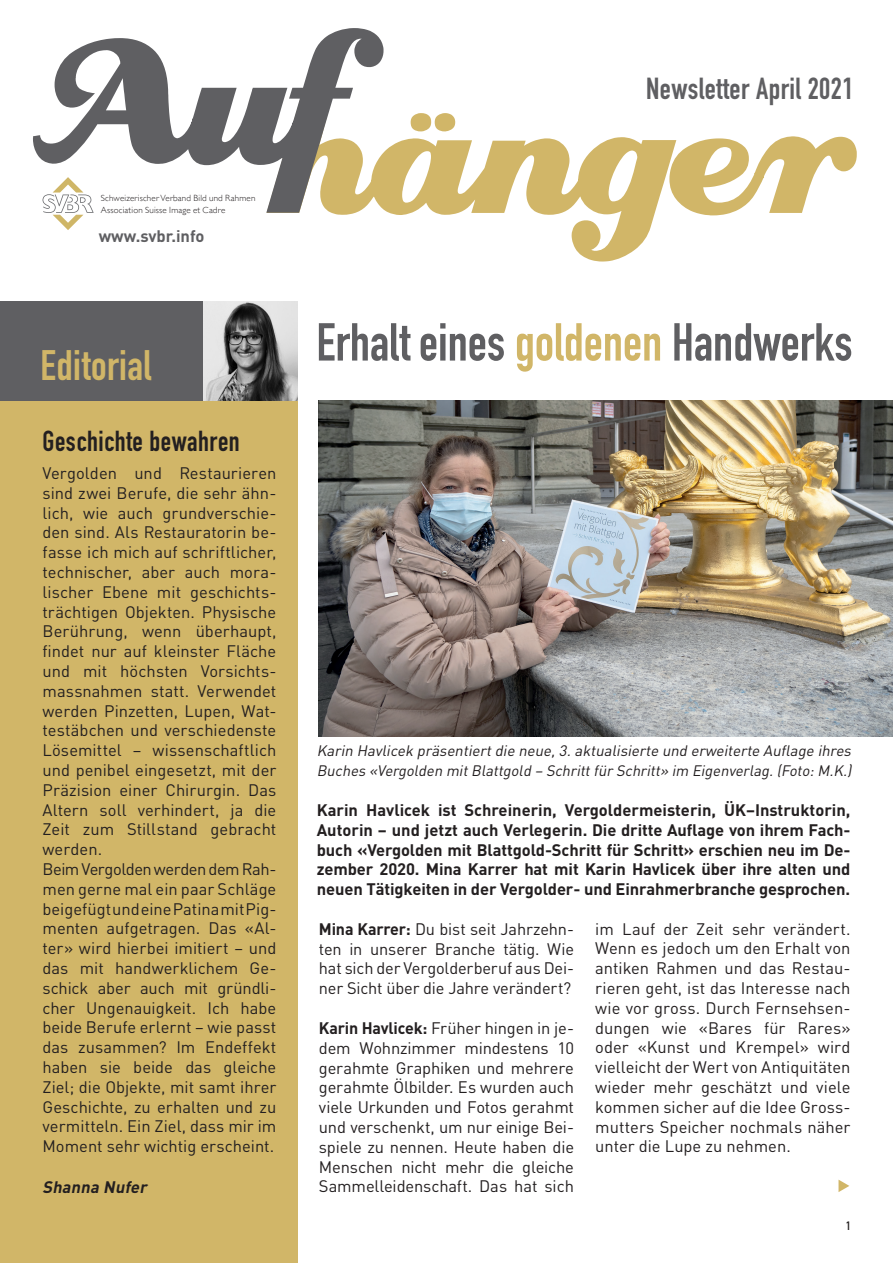
<style>
.page{position:relative;width:893px;height:1263px;background:#fff}
.page>*{position:absolute;margin:0;border:0;box-sizing:border-box;transform-origin:0 0}
.t1{font:700 52.5px "DIN Condensed";color:#5f5f62}
.t2{font:700 42px "DIN Condensed";letter-spacing:.01em;color:#d1b668}
.t3{font:700 30px "DIN Condensed";letter-spacing:.015em;color:#5f5f62}
.t4{font:700 28.5px "DIN Condensed";letter-spacing:.02em;color:#231f20}
.t5{font:16.5px/19.8px "DIN";color:#231f20;text-align:justify}
.t6{font:700 16.5px/19.8px "DIN";letter-spacing:-.005em;color:#231f20;text-align:justify}
.t7{font:700 16.5px "DIN";color:#5f5f62}
.t8{font:italic 700 16.5px "DIN";color:#231f20}
.t9{font:italic 15px/19.8px "DIN";color:#231f20}
.t10{font:700 12px "DIN Condensed";color:#231f20}
.t11{font:300 9px/11.2px "Gill Sans";letter-spacing:.02em;color:#231f20}
.s1{color:#d1b668}
.s2{font-weight:700}
</style>
<div class="page">
<img style="left:319px;top:400px;width:574px;height:337px">
<div style="left:0;top:301px;width:298px;height:962px;background:#d1b668"></div>
<div style="left:0;top:301px;width:298px;height:99px;background:#5f5f62"></div>
<svg style="left:52px;top:214px;width:32px;height:16px"></svg>
<svg style="left:332px;top:113px;width:525px;height:148px"></svg>
<svg style="left:33px;top:28px;width:350px;height:185px"></svg>
<img style="left:203px;top:301px;width:95px;height:99px">
<svg style="left:838px;top:1179px;width:11px;height:13px"></svg>
<p class="t11" style="left:101px;top:192px;width:156px">Schweizerischer Verband Bild und Rahmen<br>Association Suisse Image et Cadre</p>
<p class="t7" style="left:99px;top:225px;width:107px">www.svbr.info</p>
<h2 class="t2" style="left:40px;top:337px;width:112px">Editorial</h2>
<h3 class="t4" style="left:43px;top:421px;width:199px">Geschichte bewahren</h3>
<p class="t5" style="left:43px;top:463px;width:235px;text-align:left">Vergolden und Restaurieren sind zwei Berufe, die sehr ähn&shy;lich, wie auch grundverschie&shy;den sind. Als Restauratorin be&shy;fasse ich mich auf schriftlicher, technischer, aber auch mora&shy;lischer Ebene mit geschichts&shy;trächtigen Objekten. Physische<br>Berührung, wenn überhaupt, findet nur auf kleinster Fläche und mit höchsten Vorsichts&shy;massnahmen statt. Verwendet werden Pinzetten, Lupen, Wat&shy;testäbchen und verschiedenste<br>Lösemittel – wissenschaftlich und penibel eingesetzt, mit der<br>Präzision einer Chirurgin. Das<br>Altern soll verhindert, ja die<br>Zeit zum Stillstand gebracht werden.<br>Beim Vergolden werden dem Rah&shy;men gerne mal ein paar Schläge beigefügt und eine Patina mit Pig&shy;menten aufgetragen. Das «Al&shy;ter» wird hierbei imitiert – und das mit handwerklichem Ge&shy;schick aber auch mit gründli&shy;cher Ungenauigkeit. Ich habe beide Berufe erlernt – wie passt das zusammen? Im Endeffekt haben sie beide das gleiche<br>Ziel; die Objekte, mit samt ihrer<br>Geschichte, zu erhalten und zu vermitteln. Ein Ziel, dass mir im<br>Moment sehr wichtig erscheint.</p>
<p class="t8" style="left:43px;top:1176px;width:109px">Shanna Nufer</p>
<h3 class="t3" style="left:646px;top:68px;width:209px">Newsletter April 2021</h3>
<h1 class="t1" style="left:316px;top:307px;width:538px">Erhalt eines <span class="s1">goldenen</span> Handwerks</h1>
<p class="t9" style="left:317px;top:741px;width:539px">Karin Havlicek präsentiertdie neue,3.aktualisierte und erweiterte Auflage ihres<br>Buches «Vergolden mitBlattgold – Schrittfür Schritt» im Eigenverlag.(Foto:M.K.)</p>
<p class="t6" style="left:317px;top:799px;width:535px">Karin Havlicek ist Schreinerin, Vergoldermeisterin, ÜK–Instruktorin, Autorin – und jetzt auch Verlegerin. Die dritte Auflage von ihrem Fach&shy;buch «Vergolden mit Blattgold-Schritt für Schritt» erschien neu im De&shy;zember 2020. Mina Karrer hat mit Karin Havlicek über ihre alten und neuen Tätigkeiten in der Vergolder- und Einrahmerbranche gesprochen.</p>
<p class="t5" style="left:319px;top:919px;width:257px"><span class="s2">Mina Karrer:</span> Du bist seit Jahrzehn&shy;ten in unserer Branche tätig. Wie hat sich der Vergolderberuf aus Dei&shy;ner Sicht über die Jahre verändert?</p>
<p class="t5" style="left:319px;top:1018px;width:257px"><span class="s2">Karin Havlicek:</span> Früher hingen in je&shy;dem Wohnzimmer mindestens 10 gerahmte Graphiken und mehrere gerahmte Ölbilder. Es wurden auch viele Urkunden und Fotos gerahmt und verschenkt, um nur einige Bei&shy;spiele zu nennen. Heute haben die Menschen nicht mehr die gleiche Sammelleidenschaft. Das hat sich</p>
<p class="t5" style="left:595px;top:918px;width:257px">im Lauf der Zeit sehr verändert.<br>Wenn es jedoch um den Erhalt von antiken Rahmen und das Restau&shy;rieren geht, ist das Interesse nach wie vor gross. Durch Fernsehsen&shy;dungen wie «Bares für Rares» oder «Kunst und Krempel» wird vielleicht der Wert von Antiquitäten wieder mehr geschätzt und viele kommen sicher auf die Idee Gross&shy;mutters Speicher nochmals näher unter die Lupe zu nehmen.</p>
<p class="t10" style="left:846px;top:1218px;width:6px">1</p>
</div>
